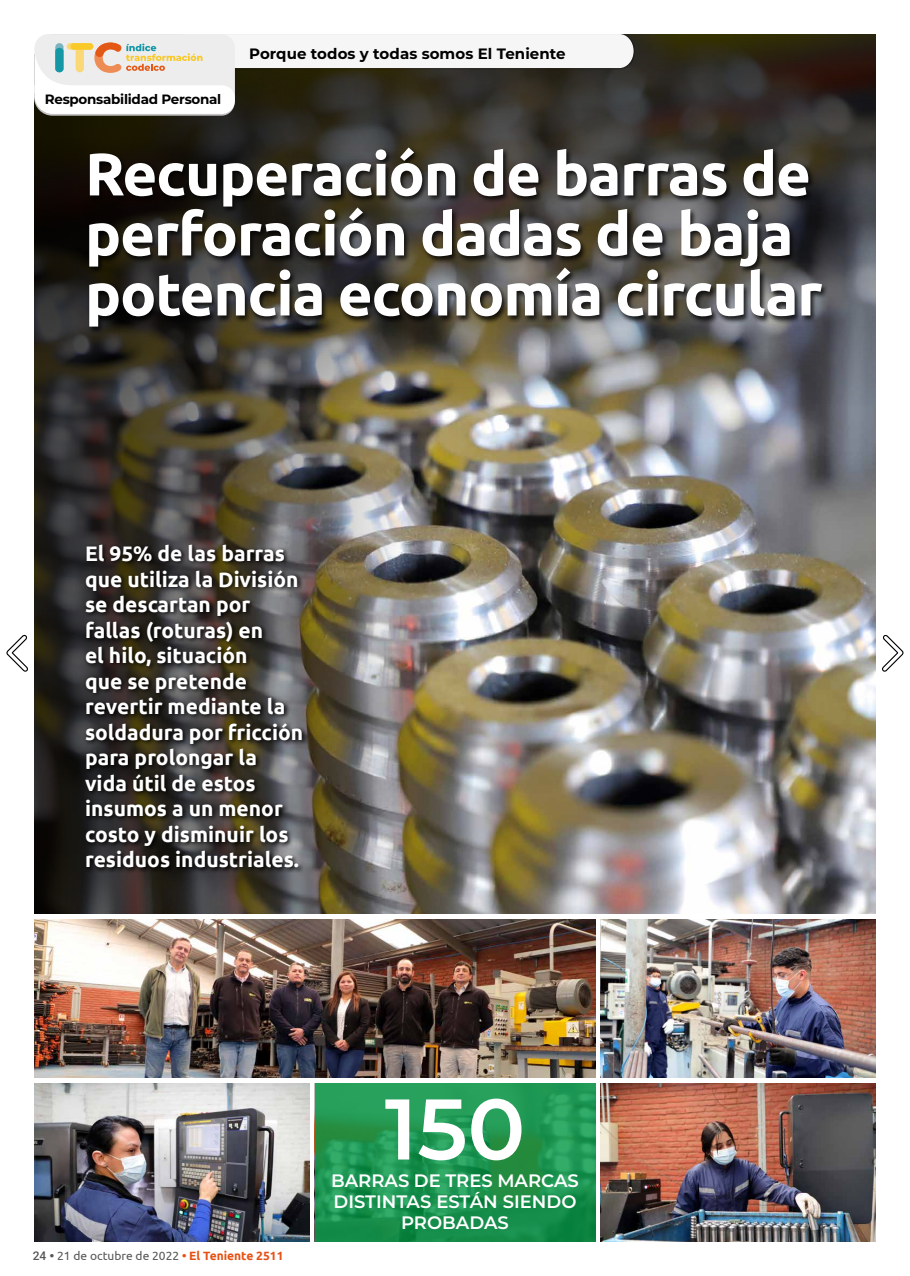
<style>
.page{position:relative;width:910px;height:1276px;background:#fff}
.page>*{position:absolute;margin:0;border:0;box-sizing:border-box;transform-origin:0 0}
.t1{font:600 85.8px "Montserrat";color:#fff}
.t2{font:700 60px/60px "Ubuntu";letter-spacing:-.02em;color:#fff}
.t3{font:700 21px/25.5px "Ubuntu";color:#fff}
.t4{font:600 18px/21px "Montserrat";color:#fff;text-align:center}
.t5{font:700 15px "Montserrat";letter-spacing:.005em;color:#000}
.t6{font:700 13.5px "Montserrat";letter-spacing:-.02em;color:#000}
.t7{font:12px "Ubuntu";color:#575756}
.s1{font-family:"Roboto";font-weight:500}
.s2{font-weight:700}
.s3{font-weight:700;color:#e65113}
</style>
<div class="page">
<svg style="left:315px;top:1083px;width:280px;height:159px;background:#1e9551"></svg>
<img style="left:409px;top:409px;width:467px;height:505px">
<img style="left:409px;top:34px;width:467px;height:375px">
<img style="left:34px;top:116px;width:375px;height:798px">
<svg style="left:34px;top:34px;width:600px;height:82px"></svg>
<div style="left:55px;top:48px;width:9px;height:24px;background:#1597a5;border-radius:4px"></div>
<svg style="left:83px;top:542px;width:225px;height:332px;background:#35322e"></svg>
<div style="left:88px;top:146px;width:741px;height:188px;background:#000;opacity:.8"></div>
<img style="left:34px;top:1083px;width:275px;height:159px">
<img style="left:601px;top:1083px;width:275px;height:159px">
<img style="left:601px;top:919px;width:275px;height:159px">
<img style="left:34px;top:919px;width:561px;height:159px">
<svg style="left:6px;top:634px;width:22px;height:38px"></svg>
<svg style="left:882px;top:634px;width:22px;height:38px"></svg>
<p class="t6" style="left:45px;top:89px;width:178px">Responsabilidad Personal</p>
<p class="t5" style="left:249px;top:43px;width:318px">Porque todos y todas somos El Teniente</p>
<h2 class="t2" style="left:85px;top:143px;width:739px">Recuperación de barras de perforación dadas de baja potencia economía circular</h2>
<p class="t3" style="left:85px;top:541px;width:220px">El 95% de las barras que utiliza la División se descartan por fallas (roturas) en<br>el hilo, situación<br>que se pretende revertir mediante la soldadura por fricción para prolongar la vida útil de estos insumos a un menor costo y disminuir los residuos industriales.</p>
<p class="t7" style="left:33px;top:1248px;width:252px"><span class="s1">24</span> <span class="s2">•</span> 21 de octubre de 2022 <span class="s3">• El Teniente 2511</span></p>
<h1 class="t1" style="left:385px;top:1068px;width:142px">150</h1>
<p class="t4" style="left:331px;top:1169px;width:249px">BARRAS DE TRES MARCAS<br>DISTINTAS ESTÁN SIENDO<br>PROBADAS</p>
</div>
